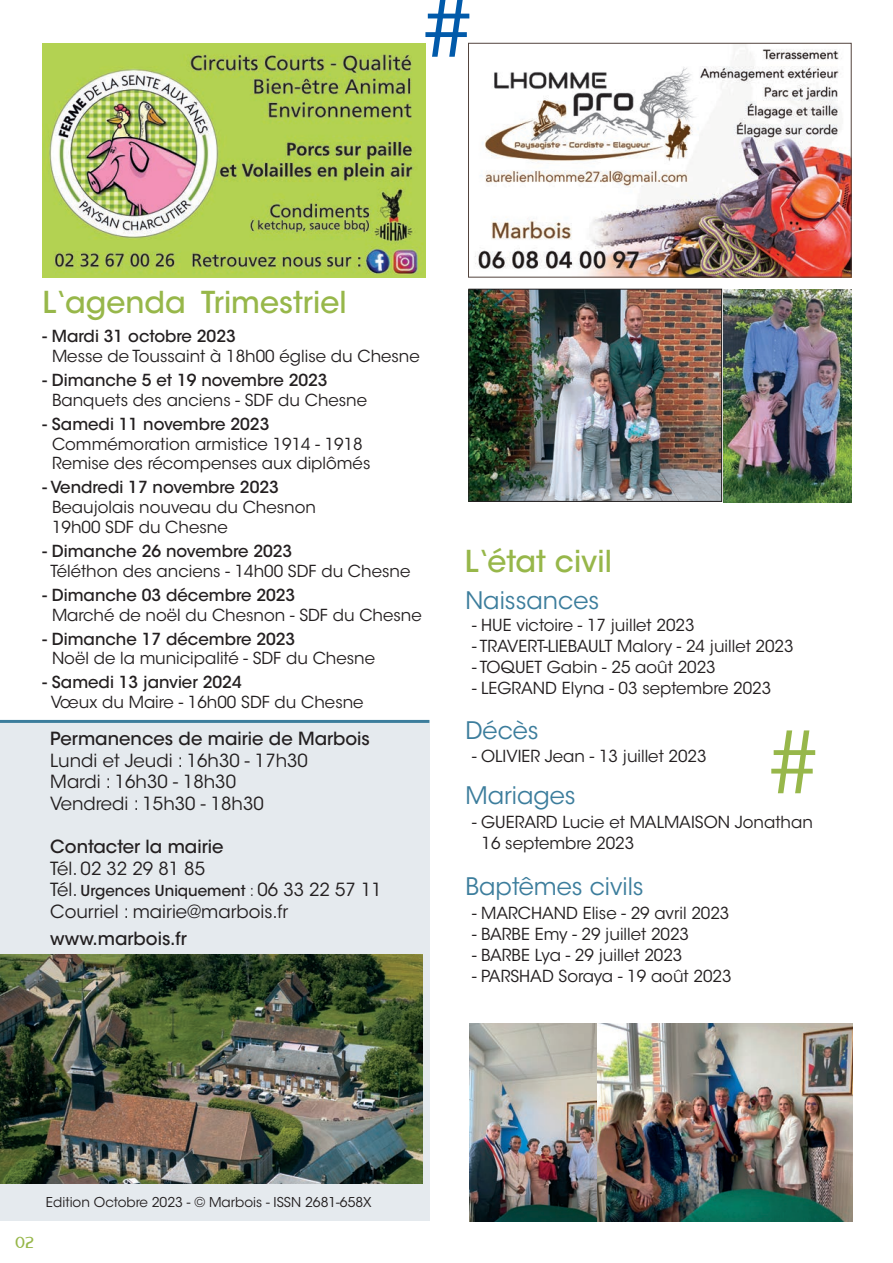
<style>
.page{position:relative;width:893px;height:1263px;background:#fff}
.page>*{position:absolute;margin:0;border:0;box-sizing:border-box;transform-origin:0 0}
.t1{font:300 90px "Frutiger LT Std";color:#97b74a}
.t2{font:300 90px "Frutiger LT Std";color:#015aaa}
.t3{font:500 30px "ITC Avant Garde Std";color:#97b74a}
.t4{font:24px "ITC Avant Garde Std";color:#3c7d9c}
.t5{font:18px "ITC Avant Garde Std";color:#231f20}
.t6{font:500 18px "ITC Avant Garde Std";color:#231f20}
.t7{font:16.5px "ITC Avant Garde Std";color:#231f20}
.t8{font:500 16.5px "ITC Avant Garde Std";color:#231f20}
.t9{font:500 15px "ITC Avant Garde Std";color:#231f20}
.t10{font:15px "Amerika Sans";color:#97b74a}
.t11{font:13.5px "ITC Avant Garde Std";color:#231f20}
.s1{font-weight:400;font-size:18px}
.s2{font-weight:400}
</style>
<div class="page">
<div style="left:0;top:723px;width:429px;height:498px;background:#e5eaee"></div>
<img style="left:475px;top:45px;width:374px;height:230px">
<div style="left:468px;top:43px;width:383px;height:234px;border:1px solid #53443e"></div>
<img style="left:43px;top:43px;width:382px;height:234px">
<img style="left:0;top:954px;width:422px;height:229px">
<hr style="left:0;top:720px;width:429px;height:3px;background:#3c7d9c">
<img style="left:471px;top:291px;width:249px;height:209px">
<div style="left:469px;top:289px;width:253px;height:213px;border:1px solid #231f20"></div>
<img style="left:469px;top:1023px;width:384px;height:198px">
<img style="left:724px;top:289px;width:127px;height:213px">
<p class="t2" style="left:422px;top:-25px;width:52px">#</p>
<p class="t3" style="left:43px;top:284px;width:306px">L‘agenda Trimestriel</p>
<p class="t8" style="left:43px;top:326px;width:195px">- Mardi 31 octobre 2023</p>
<p class="t7" style="left:52px;top:346px;width:369px">Messe de Toussaint à 18h00 église du Chesne</p>
<p class="t8" style="left:43px;top:370px;width:287px">- Dimanche 5 et 19 novembre 2023</p>
<p class="t7" style="left:52px;top:390px;width:317px">Banquets des anciens - SDF du Chesne</p>
<p class="t8" style="left:43px;top:414px;width:228px">- Samedi 11 novembre 2023</p>
<p class="t7" style="left:52px;top:434px;width:312px">Commémoration armistice 1914 - 1918</p>
<p class="t7" style="left:52px;top:453px;width:320px">Remise des récompenses aux diplômés</p>
<p class="t8" style="left:43px;top:477px;width:238px">- Vendredi 17 novembre 2023</p>
<p class="t7" style="left:52px;top:497px;width:265px">Beaujolais nouveau du Chesnon</p>
<p class="t7" style="left:52px;top:517px;width:177px">19h00 SDF du Chesne</p>
<p class="t8" style="left:43px;top:541px;width:251px">- Dimanche 26 novembre 2023</p>
<p class="t7" style="left:51px;top:561px;width:361px">Téléthon des anciens - 14h00 SDF du Chesne</p>
<p class="t8" style="left:43px;top:585px;width:254px">- Dimanche 03 décembre 2023</p>
<p class="t7" style="left:52px;top:605px;width:371px">Marché de noël du Chesnon - SDF du Chesne</p>
<p class="t8" style="left:43px;top:628px;width:254px">- Dimanche 17 décembre 2023</p>
<p class="t7" style="left:52px;top:648px;width:325px">Noël de la municipalité - SDF du Chesne</p>
<p class="t8" style="left:43px;top:672px;width:201px">- Samedi 13 janvier 2024</p>
<p class="t7" style="left:51px;top:692px;width:314px">Vœux du Maire - 16h00 SDF du Chesne</p>
<p class="t6" style="left:50px;top:727px;width:321px">Permanences de mairie de Marbois</p>
<p class="t5" style="left:50px;top:749px;width:259px">Lundi et Jeudi : 16h30 - 17h30</p>
<p class="t5" style="left:50px;top:771px;width:187px">Mardi : 16h30 - 18h30</p>
<p class="t5" style="left:50px;top:792px;width:215px">Vendredi : 15h30 - 18h30</p>
<p class="t6" style="left:50px;top:835px;width:175px">Contacter la mairie</p>
<p class="t5" style="left:50px;top:857px;width:156px">Tél. 02 32 29 81 85</p>
<p class="t9" style="left:50px;top:881px;width:333px"><span class="s1">Tél.</span> Urgences Uniquement <span class="s2">:</span> <span class="s1">06 33 22 57 11</span></p>
<p class="t5" style="left:50px;top:900px;width:240px">Courriel : mairie@marbois.fr</p>
<p class="t6" style="left:50px;top:927px;width:138px">www.marbois.fr</p>
<p class="t3" style="left:465px;top:543px;width:148px">L‘état civil</p>
<p class="t4" style="left:465px;top:586px;width:135px">Naissances</p>
<p class="t7" style="left:472px;top:615px;width:224px">- HUE victoire - 17 juillet 2023</p>
<p class="t7" style="left:472px;top:636px;width:323px">- TRAVERT-LIEBAULT Malory - 24 juillet 2023</p>
<p class="t7" style="left:472px;top:657px;width:245px">- TOQUET Gabin - 25 août 2023</p>
<p class="t7" style="left:472px;top:678px;width:301px">- LEGRAND Elyna - 03 septembre 2023</p>
<p class="t4" style="left:465px;top:715px;width:75px">Décès</p>
<p class="t7" style="left:472px;top:746px;width:236px">- OLIVIER Jean - 13 juillet 2023</p>
<p class="t4" style="left:465px;top:781px;width:112px">Mariages</p>
<p class="t1" style="left:768px;top:711px;width:52px">#</p>
<p class="t7" style="left:472px;top:812px;width:342px">- GUERARD Lucie et MALMAISON Jonathan</p>
<p class="t7" style="left:481px;top:833px;width:154px">16 septembre 2023</p>
<p class="t4" style="left:465px;top:871px;width:180px">Baptêmes civils</p>
<p class="t7" style="left:472px;top:903px;width:259px">- MARCHAND Elise - 29 avril 2023</p>
<p class="t7" style="left:472px;top:924px;width:219px">- BARBE Emy - 29 juillet 2023</p>
<p class="t7" style="left:472px;top:945px;width:212px">- BARBE Lya - 29 juillet 2023</p>
<p class="t7" style="left:472px;top:966px;width:261px">- PARSHAD Soraya - 19 août 2023</p>
<p class="t10" style="left:15px;top:1233px;width:20px">02</p>
<p class="t11" style="left:46px;top:1194px;width:327px">Edition Octobre 2023 - © Marbois - ISSN 2681-658X</p>
</div>
